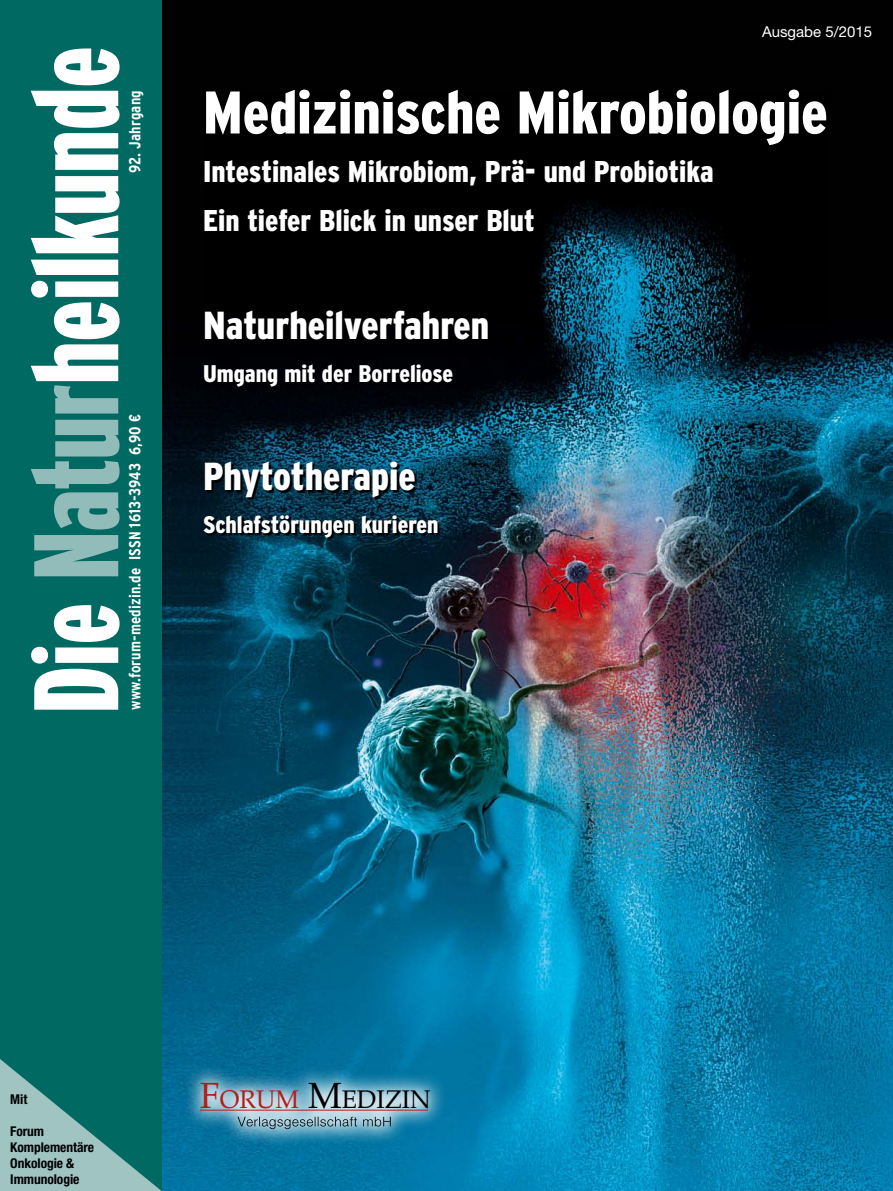
<style>
.page{position:relative;width:893px;height:1191px;background:#fff}
.page>*{position:absolute;margin:0;border:0;box-sizing:border-box;transform-origin:0 0}
.t1{font:900 extra-condensed 120px "Interstate";color:#fff}
.t2{font:900 condensed 60px "Interstate";color:#fff}
.t3{font:900 condensed 39px "Interstate";color:#fff}
.t4{font:900 condensed 30px/48.8px "Interstate";color:#fff}
.t5{font:25.05px "Palatino";color:#000}
.t6{font:900 condensed 24px "Interstate";color:#fff}
.t7{font:700 condensed 16.05px "Interstate";letter-spacing:.01em;color:#fff}
.t8{font:15px "Helvetica Neue";color:#fff}
.t9{font:700 condensed 13.5px/16.2px "Helvetica Neue";letter-spacing:-.005em;color:#000}
.s1{color:#91bcba}
.s2{font-size:35.7px;color:#b51d1c}
.s3{color:#b51d1c}
.s4{font-size:35.7px}
</style>
<div class="page">
<img style="left:162px;top:0;width:731px;height:1191px">
<div style="left:0;top:0;width:162px;height:1191px;background:#006962"></div>
<svg style="left:0;top:1059px;width:162px;height:132px"></svg>
<svg style="left:183px;top:1064px;width:264px;height:83px;background:#4797b7"></svg>
<hr style="left:200px;top:1109px;width:228px;height:1px;background:#b51d1c">
<svg style="left:238px;top:1116px;width:153px;height:13px;background:#81a5b3"></svg>
<img style="left:205px;top:91px;width:624px;height:449px">
<h1 class="t1" style="left:10px;top:713px;width:669px;rotate:-90deg">Die <span class="s1">Natur</span>heilkunde</h1>
<p class="t7" style="left:126px;top:173px;width:84px;rotate:-90deg">92. Jahrgang</p>
<p class="t7" style="left:126px;top:710px;width:297px;rotate:-90deg">www.forum-medizin.de ISSN 1613-3943 6,90 €</p>
<p class="t8" style="left:762px;top:23px;width:112px">Ausgabe 5/2015</p>
<h2 class="t2" style="left:203px;top:79px;width:626px">Medizinische Mikrobiologie</h2>
<p class="t4" style="left:203px;top:147px;width:512px">Intestinales Mikrobiom, Prä- und Probiotika<br>Ein tiefer Blick in unser Blut</p>
<h3 class="t3" style="left:203px;top:304px;width:288px">Naturheilverfahren</h3>
<p class="t6" style="left:203px;top:360px;width:252px">Umgang mit der Borreliose</p>
<h3 class="t3" style="left:203px;top:455px;width:214px">Phytotherapie</h3>
<p class="t6" style="left:203px;top:511px;width:237px">Schlafstörungen kurieren</p>
<p class="t9" style="left:10px;top:1091px;width:19px">Mit</p>
<p class="t9" style="left:10px;top:1122px;width:85px">Forum<br>Komplementäre<br>Onkologie &amp;<br>Immunologie</p>
<p class="t5" style="left:200px;top:1078px;width:233px"><span class="s2">F</span><span class="s3">ORUM</span> <span class="s4">M</span>EDIZIN</p>
</div>
